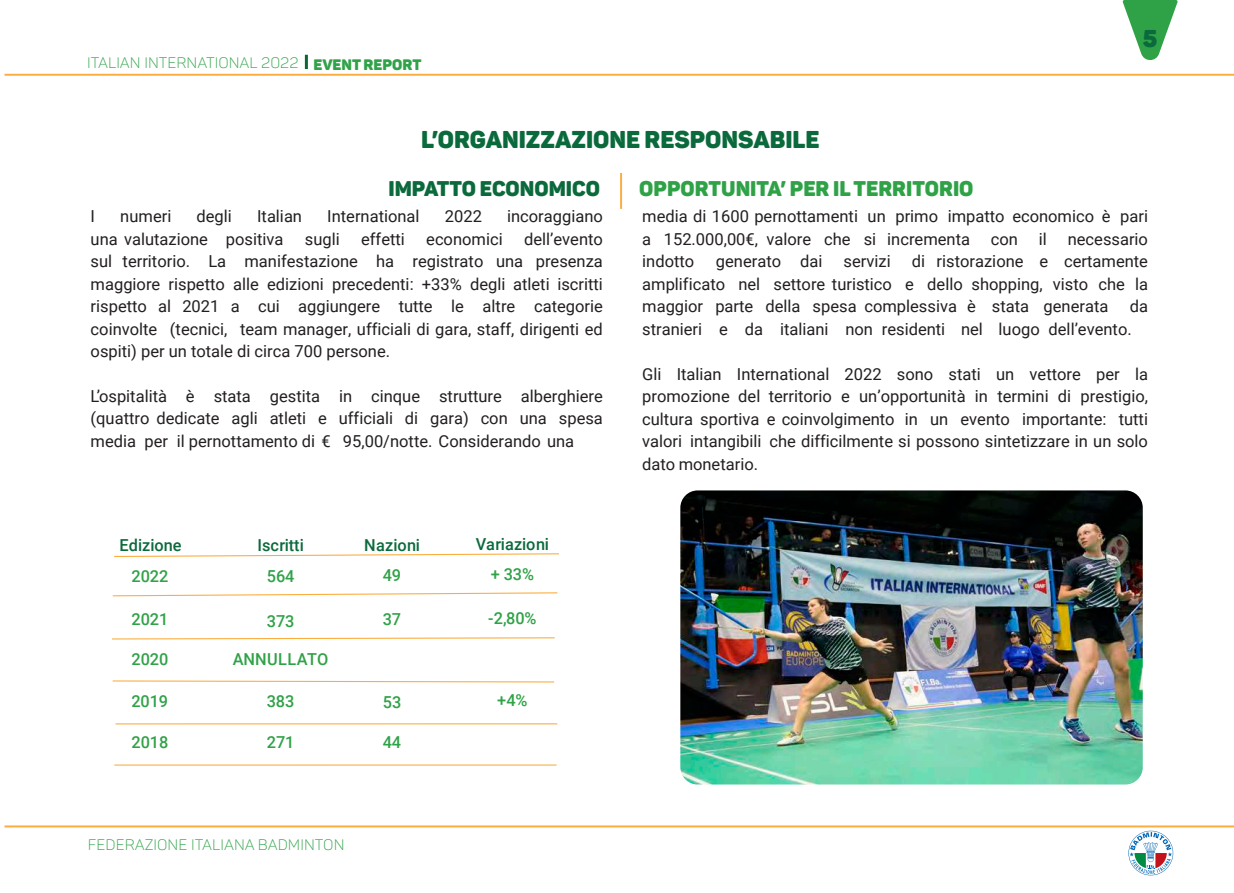
<style>
.page{position:relative;width:1234px;height:893px;background:#fff}
.page>*{position:absolute;margin:0;border:0;box-sizing:border-box;transform-origin:0 0}
.t1{font:24px "Panton Black Caps";color:#0b6a3c}
.t2{font:21px "Panton Black Caps";color:#2fa247}
.t3{font:21px "Panton Black Caps";color:#0b6a3c}
.t4{font:16.5px/22.5px "Roboto";color:#231f20;text-align:justify}
.t5{font:500 16.5px "Roboto";letter-spacing:-.005em;color:#30a248}
.t6{font:500 16.5px "Roboto";color:#0b6a3c}
.t7{font:500 16.5px "Roboto";letter-spacing:.02em;color:#30a248}
.t8{font:15px "Panton Light Caps";color:#30a248}
.s1{font-family:"Panton Black Caps"}
</style>
<div class="page">
<svg style="left:1122px;top:0;width:55px;height:60px"></svg>
<hr style="left:5px;top:825px;width:1228px;height:2px;background:#fbad3e">
<hr style="left:305px;top:55px;width:3px;height:14px;background:#0c6638">
<hr style="left:5px;top:74px;width:1228px;height:2px;background:#fbad3e">
<hr style="left:620px;top:173px;width:2px;height:36px;background:#fbad3e">
<img style="left:680px;top:490px;width:462px;height:294px">
<svg style="left:114px;top:553px;width:445px;height:4px"></svg>
<svg style="left:112px;top:592px;width:446px;height:5px"></svg>
<svg style="left:112px;top:637px;width:443px;height:3px"></svg>
<svg style="left:112px;top:680px;width:443px;height:3px"></svg>
<hr style="left:115px;top:723px;width:442px;height:1px;background:#fbad3e">
<hr style="left:114px;top:764px;width:442px;height:2px;background:#fbad3e">
<svg style="left:1126px;top:829px;width:48px;height:48px"></svg>
<svg style="left:1128px;top:831px;width:44px;height:44px"></svg>
<p class="t8" style="left:87px;top:53px;width:336px">ITALIAN INTERNATIONAL 2022 <span class="s1">EVENT REPORT</span></p>
<h1 class="t1" style="left:1142px;top:23px;width:16px">5</h1>
<h1 class="t1" style="left:421px;top:124px;width:400px">L’ORGANIZZAZIONE RESPONSABILE</h1>
<p class="t3" style="left:388px;top:175px;width:213px">IMPATTO ECONOMICO</p>
<p class="t2" style="left:639px;top:175px;width:335px">OPPORTUNITA’ PER IL TERRITORIO</p>
<p class="t4" style="left:642px;top:204px;width:507px">media di 1600 pernottamenti un primo impatto economico è pari a 152.000,00€, valore che si incrementa</p>
<p class="t4" style="left:91px;top:205px;width:6px">I</p>
<p class="t4" style="left:120px;top:205px;width:52px">numeri</p>
<p class="t4" style="left:196px;top:205px;width:37px">degli</p>
<p class="t4" style="left:257px;top:205px;width:46px">Italian</p>
<p class="t4" style="left:327px;top:205px;width:94px">International</p>
<p class="t4" style="left:444px;top:205px;width:39px">2022</p>
<p class="t4" style="left:507px;top:205px;width:97px">incoraggiano</p>
<p class="t4" style="left:91px;top:227px;width:194px">una valutazione positiva</p>
<p class="t4" style="left:305px;top:227px;width:36px">sugli</p>
<p class="t4" style="left:361px;top:227px;width:45px">effetti</p>
<p class="t4" style="left:426px;top:227px;width:78px">economici</p>
<p class="t4" style="left:990px;top:227px;width:29px">con</p>
<p class="t4" style="left:1038px;top:227px;width:10px">il</p>
<p class="t4" style="left:1067px;top:227px;width:82px">necessario</p>
<p class="t4" style="left:91px;top:227px;width:513px;text-indent:433px">dell’evento sul territorio. La manifestazione ha registrato una presenza maggiore rispetto alle edizioni precedenti: +33% degli atleti iscritti rispetto al 2021 a cui aggiungere tutte le altre categorie coinvolte (tecnici, team manager, ufficiali di gara, staff, dirigenti ed ospiti) per un totale di circa 700 persone.</p>
<p class="t4" style="left:91px;top:384px;width:513px">L’ospitalità è stata gestita in cinque strutture alberghiere (quattro dedicate agli atleti e ufficiali di gara) con una spesa media per il pernottamento di € 95,00/notte. Considerando una</p>
<p class="t4" style="left:642px;top:249px;width:507px;text-indent:269px">di ristorazione e certamente amplificato nel settore turistico e dello shopping, visto che la maggior parte della spesa complessiva è stata generata</p>
<p class="t4" style="left:642px;top:249px;width:54px">indotto</p>
<p class="t4" style="left:715px;top:249px;width:108px">generato dai</p>
<p class="t4" style="left:843px;top:249px;width:49px">servizi</p>
<p class="t4" style="left:642px;top:294px;width:507px;text-indent:487px">da stranieri e da italiani non residenti nel luogo dell’evento.</p>
<p class="t4" style="left:642px;top:362px;width:507px">Gli Italian International 2022 sono stati un vettore per la promozione del territorio e un’opportunità in termini di prestigio, cultura sportiva e coinvolgimento in un evento importante: tutti valori intangibili che difficilmente si possono sintetizzare in un solo dato monetario.</p>
<p class="t6" style="left:120px;top:534px;width:63px">Edizione</p>
<p class="t6" style="left:257px;top:534px;width:48px">Iscritti</p>
<p class="t6" style="left:364px;top:534px;width:57px">Nazioni</p>
<p class="t6" style="left:476px;top:533px;width:74px">Variazioni</p>
<p class="t5" style="left:131px;top:565px;width:38px">2022</p>
<p class="t5" style="left:267px;top:565px;width:29px">564</p>
<p class="t5" style="left:383px;top:563px;width:20px">49</p>
<p class="t5" style="left:490px;top:562px;width:45px">+ 33%</p>
<p class="t5" style="left:131px;top:608px;width:38px">2021</p>
<p class="t5" style="left:267px;top:609px;width:29px">373</p>
<p class="t5" style="left:383px;top:608px;width:20px">37</p>
<p class="t5" style="left:488px;top:607px;width:50px">-2,80%</p>
<p class="t5" style="left:131px;top:648px;width:38px">2020</p>
<p class="t5" style="left:131px;top:689px;width:38px">2019</p>
<p class="t5" style="left:267px;top:689px;width:29px">383</p>
<p class="t5" style="left:383px;top:691px;width:20px">53</p>
<p class="t5" style="left:497px;top:688px;width:32px">+4%</p>
<p class="t5" style="left:131px;top:731px;width:38px">2018</p>
<p class="t5" style="left:267px;top:731px;width:29px">271</p>
<p class="t5" style="left:383px;top:731px;width:20px">44</p>
<p class="t7" style="left:233px;top:648px;width:97px">ANNULLATO</p>
<p class="t8" style="left:88px;top:836px;width:258px">FEDERAZIONE ITALIANA BADMINTON</p>
</div>
